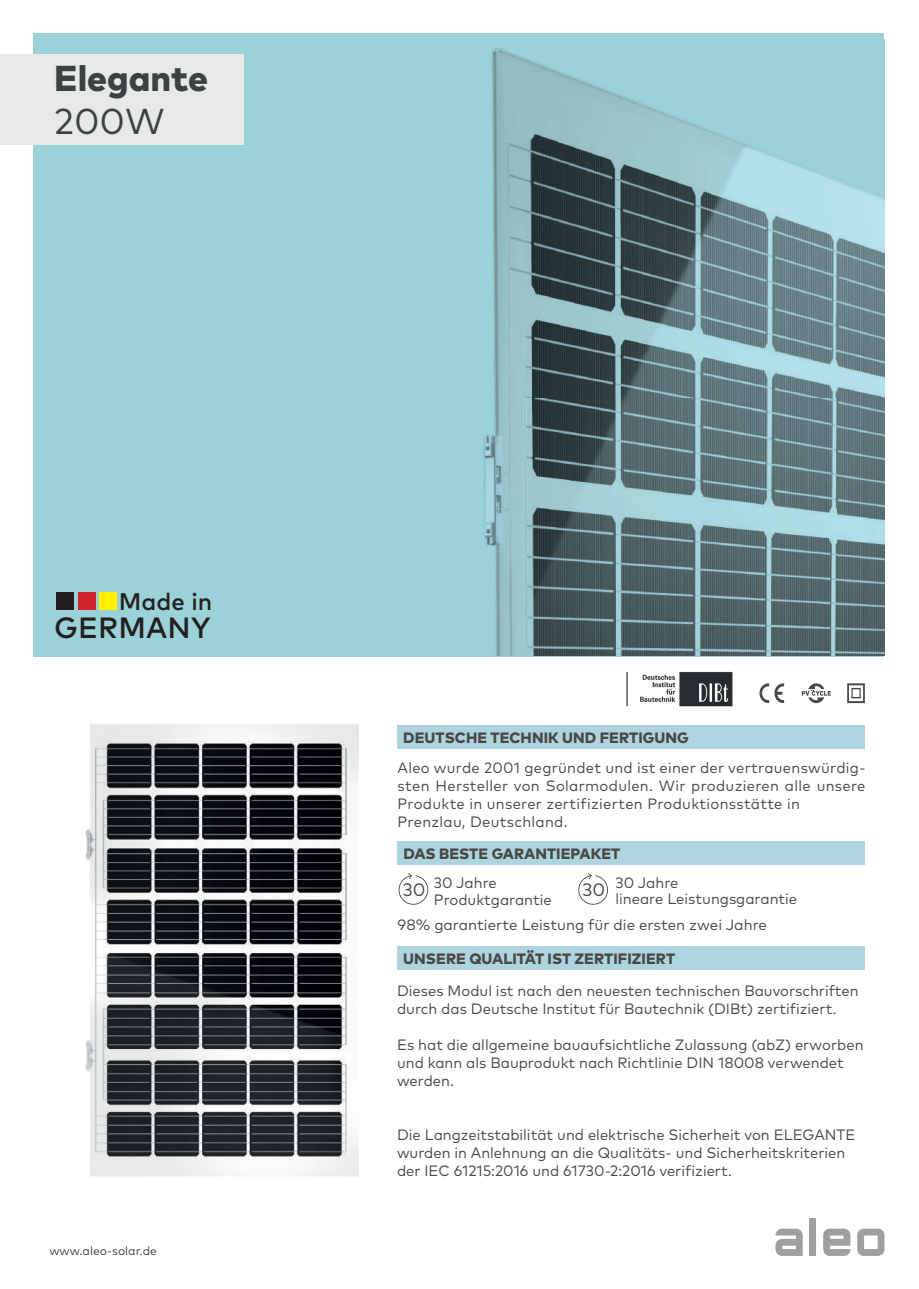
<style>
.page{position:relative;width:919px;height:1289px;background:#fff}
.page>*{position:absolute;margin:0;border:0;box-sizing:border-box;transform-origin:0 0}
.t1{font:800 36px "Mark Pro";color:#3d4144}
.t2{font:36px "Mark Pro";color:#3d4144}
.t3{font:500 29.25px "Mark Pro";letter-spacing:.005em;color:#231f20}
.t4{font:500 24px "Mark Pro";color:#231f20}
.t5{font:18px "Mark Pro";color:#4a4846}
.t6{font:15px/18px "Mark Pro";color:#4a4846}
.t7{font:15px/18px "Mark Pro";letter-spacing:.02em;color:#4a4846}
.t8{font:800 15px "Mark Pro";letter-spacing:.005em;color:#4a4846}
.t9{font:15px "Mark Pro";color:#494645}
.t10{font:12px "Mark Pro";color:#3d4144}
</style>
<div class="page">
<div style="left:33px;top:33px;width:851px;height:623px;background:#9ad2d7"></div>
<img style="left:626px;top:671px;width:106px;height:35px">
<div style="left:0;top:54px;width:243px;height:90px;background:#e7e9e7"></div>
<img style="left:483px;top:48px;width:401px;height:607px">
<img style="left:85px;top:724px;width:273px;height:453px">
<div style="left:56px;top:592px;width:17px;height:18px;background:#231f20"></div>
<div style="left:100px;top:592px;width:17px;height:18px;background:#fff101"></div>
<div style="left:78px;top:592px;width:17px;height:18px;background:#d1232a"></div>
<svg style="left:775px;top:1228px;width:27px;height:27px"></svg>
<div style="left:809px;top:1218px;width:7px;height:37px;background:#9d9fa1"></div>
<svg style="left:823px;top:1228px;width:27px;height:27px"></svg>
<svg style="left:857px;top:1228px;width:27px;height:27px"></svg>
<svg style="left:759px;top:683px;width:25px;height:20px"></svg>
<svg style="left:801px;top:683px;width:29px;height:20px"></svg>
<svg style="left:847px;top:683px;width:17px;height:20px"></svg>
<div style="left:397px;top:725px;width:467px;height:24px;background:#aed5df"></div>
<div style="left:397px;top:945px;width:467px;height:24px;background:#aed5df"></div>
<div style="left:397px;top:841px;width:467px;height:24px;background:#aed5df"></div>
<svg style="left:398px;top:873px;width:30px;height:31px"></svg>
<svg style="left:578px;top:873px;width:30px;height:31px"></svg>
<h1 class="t1" style="left:54px;top:51px;width:155px">Elegante</h1>
<h1 class="t2" style="left:54px;top:94px;width:112px">200W</h1>
<h3 class="t4" style="left:119px;top:583px;width:95px">Made in</h3>
<h2 class="t3" style="left:54px;top:605px;width:158px">GERMANY</h2>
<p class="t10" style="left:49px;top:1241px;width:109px">www.aleo-solar.de</p>
<p class="t8" style="left:403px;top:726px;width:287px">DEUTSCHE TECHNIK UND FERTIGUNG</p>
<p class="t7" style="left:397px;top:757px;width:469px">Aleo wurde 2001 gegründet und ist einer der vertrauenswürdig&shy;sten Hersteller von Solarmodulen. Wir produzieren alle unsere Produkte in unserer zertifizierten Produktionsstätte in Prenzlau, Deutschland.</p>
<p class="t8" style="left:403px;top:842px;width:218px">DAS BESTE GARANTIEPAKET</p>
<p class="t6" style="left:434px;top:873px;width:119px;line-height:16.5px">30 Jahre<br>Produktgarantie</p>
<p class="t6" style="left:615px;top:873px;width:183px;line-height:16.5px">30 Jahre<br>lineare Leistungsgarantie</p>
<p class="t5" style="left:403px;top:876px;width:24px">30</p>
<p class="t5" style="left:582px;top:876px;width:24px">30</p>
<p class="t9" style="left:397px;top:913px;width:371px">98% garantierte Leistung für die ersten zwei Jahre</p>
<p class="t8" style="left:403px;top:946px;width:273px">UNSERE QUALITÄT IST ZERTIFIZIERT</p>
<p class="t6" style="left:397px;top:980px;width:463px">Dieses Modul ist nach den neuesten technischen Bauvorschriften durch das Deutsche Institut für Bautechnik (DIBt) zertifiziert.</p>
<p class="t6" style="left:397px;top:1034px;width:468px">Es hat die allgemeine bauaufsichtliche Zulassung (abZ) erworben und kann als Bauprodukt nach Richtlinie DIN 18008 verwendet werden.</p>
<p class="t6" style="left:397px;top:1124px;width:460px">Die Langzeitstabilität und elektrische Sicherheit von ELEGANTE wurden in Anlehnung an die Qualitäts- und Sicherheitskriterien der IEC 61215:2016 und 61730-2:2016 verifiziert.</p>
</div>
